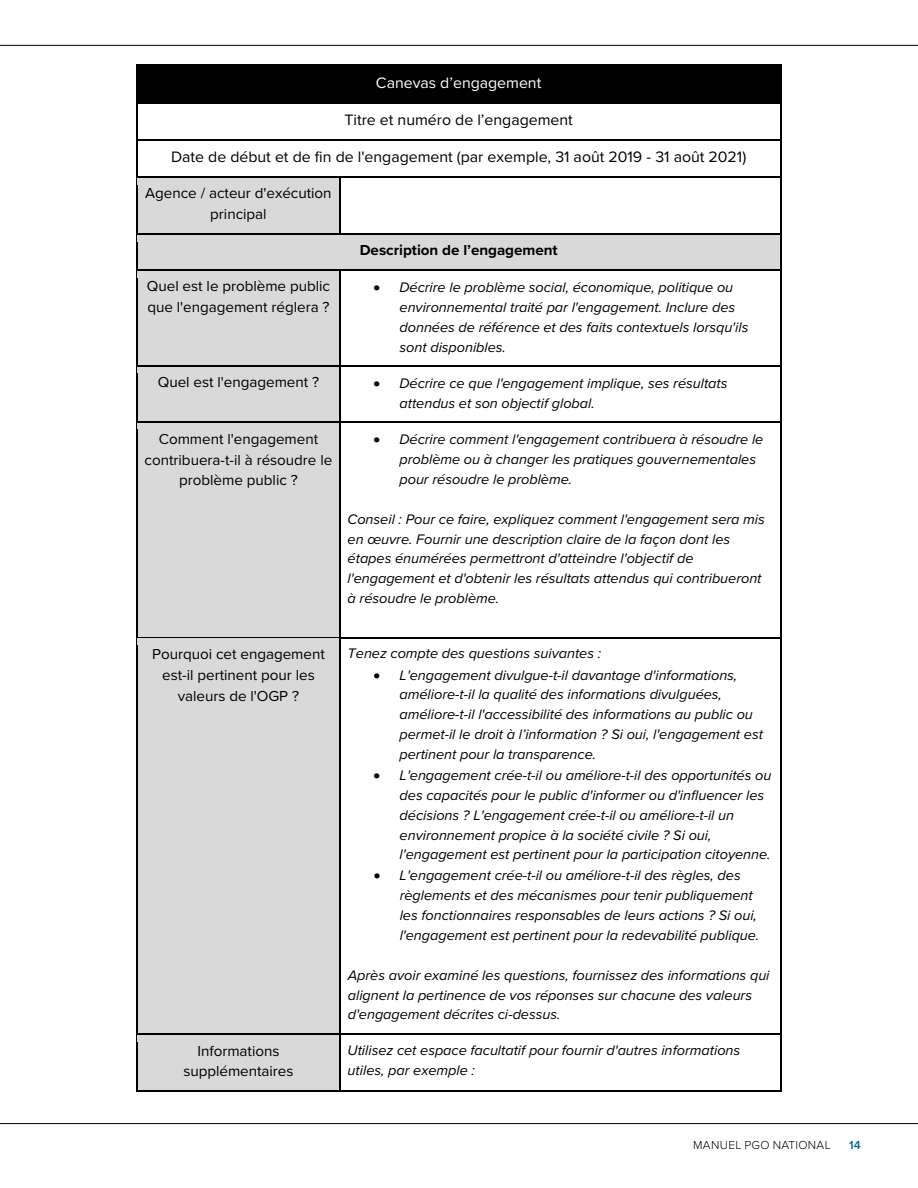
<style>
.page{position:relative;width:918px;height:1188px;background:#fff}
.page>*{position:absolute;margin:0;border:0;box-sizing:border-box;transform-origin:0 0}
.t1{font:15.6px "Proxima Nova";color:#000}
.t2{font:15.6px "Proxima Nova";color:#fff}
.t3{font:15px/21px "Proxima Nova";letter-spacing:-.005em;color:#000;text-align:center}
.t4{font:700 15px "Proxima Nova";letter-spacing:-.005em;color:#000}
.t5{font:italic 14.25px/19.8px "Proxima Nova";letter-spacing:-.005em;color:#000}
.t6{font:300 12px "Proxima Nova";letter-spacing:.025em;color:#000}
.t7{font:600 12px "Proxima Nova";color:#046597}
</style>
<div class="page">
<hr style="left:0;top:45px;width:918px;height:1px;background:#000">
<hr style="left:0;top:1123px;width:918px;height:1px;background:#000">
<div style="left:144px;top:73px;width:630px;height:22px;background:#000"></div>
<hr style="left:137px;top:65px;width:643px;height:1px;background:#000">
<div style="left:137px;top:66px;width:643px;height:7px;background:#000"></div>
<svg style="left:780px;top:65px;width:2px;height:8px"></svg>
<div style="left:137px;top:95px;width:644px;height:7px;background:#000"></div>
<hr style="left:780px;top:73px;width:2px;height:29px;background:#000">
<hr style="left:137px;top:102px;width:643px;height:2px;background:#000">
<svg style="left:780px;top:102px;width:2px;height:8px"></svg>
<hr style="left:780px;top:110px;width:2px;height:29px;background:#000">
<hr style="left:137px;top:139px;width:643px;height:1px;background:#000">
<svg style="left:780px;top:139px;width:2px;height:9px"></svg>
<hr style="left:780px;top:148px;width:2px;height:29px;background:#000">
<div style="left:137px;top:178px;width:203px;height:56px;background:#d9d9d9"></div>
<svg style="left:136px;top:65px;width:1px;height:120px"></svg>
<hr style="left:137px;top:177px;width:203px;height:1px;background:#000">
<hr style="left:341px;top:177px;width:439px;height:1px;background:#000">
<svg style="left:780px;top:177px;width:2px;height:8px"></svg>
<hr style="left:136px;top:185px;width:1px;height:48px;background:#000">
<hr style="left:340px;top:185px;width:1px;height:48px;background:#000">
<hr style="left:780px;top:185px;width:2px;height:48px;background:#000">
<div style="left:144px;top:242px;width:630px;height:21px;background:#d9d9d9"></div>
<hr style="left:137px;top:233px;width:203px;height:2px;background:#000">
<div style="left:137px;top:235px;width:203px;height:7px;background:#d9d9d9"></div>
<hr style="left:341px;top:233px;width:439px;height:2px;background:#000">
<div style="left:341px;top:235px;width:439px;height:7px;background:#d9d9d9"></div>
<svg style="left:780px;top:233px;width:2px;height:9px"></svg>
<div style="left:137px;top:262px;width:644px;height:7px;background:#d9d9d9"></div>
<hr style="left:780px;top:242px;width:2px;height:27px;background:#000">
<div style="left:137px;top:271px;width:203px;height:95px;background:#d9d9d9"></div>
<svg style="left:136px;top:233px;width:1px;height:45px"></svg>
<hr style="left:137px;top:269px;width:203px;height:2px;background:#000">
<hr style="left:341px;top:269px;width:439px;height:2px;background:#000">
<svg style="left:780px;top:269px;width:2px;height:9px"></svg>
<hr style="left:136px;top:278px;width:1px;height:88px;background:#000">
<hr style="left:340px;top:278px;width:1px;height:88px;background:#000">
<hr style="left:780px;top:278px;width:2px;height:88px;background:#000">
<div style="left:137px;top:367px;width:203px;height:55px;background:#d9d9d9"></div>
<hr style="left:137px;top:366px;width:203px;height:1px;background:#000">
<hr style="left:341px;top:366px;width:439px;height:1px;background:#000">
<svg style="left:780px;top:366px;width:2px;height:8px"></svg>
<hr style="left:136px;top:374px;width:1px;height:48px;background:#000">
<hr style="left:340px;top:374px;width:1px;height:48px;background:#000">
<hr style="left:780px;top:374px;width:2px;height:48px;background:#000">
<div style="left:137px;top:423px;width:203px;height:214px;background:#d9d9d9"></div>
<hr style="left:137px;top:422px;width:203px;height:1px;background:#000">
<hr style="left:341px;top:422px;width:439px;height:1px;background:#000">
<svg style="left:780px;top:422px;width:2px;height:8px"></svg>
<hr style="left:136px;top:430px;width:1px;height:207px;background:#000">
<hr style="left:340px;top:430px;width:1px;height:207px;background:#000">
<hr style="left:780px;top:430px;width:2px;height:207px;background:#000">
<div style="left:137px;top:638px;width:203px;height:396px;background:#d9d9d9"></div>
<hr style="left:137px;top:637px;width:203px;height:1px;background:#000">
<hr style="left:341px;top:637px;width:439px;height:1px;background:#000">
<svg style="left:780px;top:637px;width:2px;height:8px"></svg>
<hr style="left:136px;top:645px;width:1px;height:389px;background:#000">
<hr style="left:340px;top:645px;width:1px;height:389px;background:#000">
<hr style="left:780px;top:645px;width:2px;height:389px;background:#000">
<div style="left:137px;top:1035px;width:203px;height:56px;background:#d9d9d9"></div>
<hr style="left:137px;top:1034px;width:203px;height:1px;background:#000">
<hr style="left:341px;top:1034px;width:439px;height:1px;background:#000">
<svg style="left:780px;top:1034px;width:2px;height:8px"></svg>
<hr style="left:136px;top:1042px;width:1px;height:49px;background:#000">
<hr style="left:137px;top:1091px;width:203px;height:1px;background:#000">
<hr style="left:340px;top:1042px;width:1px;height:49px;background:#000">
<hr style="left:341px;top:1091px;width:439px;height:1px;background:#000">
<hr style="left:780px;top:1042px;width:2px;height:49px;background:#000">
<p class="t2" style="left:376px;top:71px;width:167px">Canevas d’engagement</p>
<p class="t1" style="left:344px;top:108px;width:230px">Titre et numéro de l’engagement</p>
<p class="t1" style="left:171px;top:145px;width:577px">Date de début et de fin de l'engagement (par exemple, 31 août 2019 - 31 août 2021)</p>
<p class="t3" style="left:145px;top:182px;width:188px">Agence / acteur d'exécution principal</p>
<p class="t4" style="left:360px;top:239px;width:199px">Description de l’engagement</p>
<p class="t3" style="left:147px;top:275px;width:185px;text-align:left">Quel est le problème public que l'engagement réglera ?</p>
<p class="t5" style="left:400px;top:277px;width:350px;text-indent:-26px">• Décrire le problème social, économique, politique ou environnemental traité par l'engagement. Inclure des données de référence et des faits contextuels lorsqu'ils sont disponibles.</p>
<p class="t3" style="left:158px;top:371px;width:163px">Quel est l'engagement ?</p>
<p class="t5" style="left:400px;top:373px;width:330px;text-indent:-26px">• Décrire ce que l'engagement implique, ses résultats attendus et son objectif global.</p>
<p class="t3" style="left:145px;top:427px;width:189px">Comment l'engagement contribuera-t-il à résoudre le problème public ?</p>
<p class="t5" style="left:400px;top:429px;width:365px;text-indent:-26px">• Décrire comment l'engagement contribuera à résoudre le problème ou à changer les pratiques gouvernementales pour résoudre le problème.</p>
<p class="t5" style="left:348px;top:508px;width:419px">Conseil : Pour ce faire, expliquez comment l'engagement sera mis en œuvre. Fournir une description claire de la façon dont les étapes énumérées permettront d'atteindre l'objectif de l'engagement et d'obtenir les résultats attendus qui contribueront à résoudre le problème.</p>
<p class="t3" style="left:152px;top:643px;width:174px">Pourquoi cet engagement est-il pertinent pour les valeurs de l'OGP ?</p>
<p class="t5" style="left:348px;top:643px;width:255px">Tenez compte des questions suivantes :</p>
<p class="t5" style="left:400px;top:664px;width:365px;text-indent:-26px">• L'engagement divulgue-t-il davantage d'informations, améliore-t-il la qualité des informations divulguées, améliore-t-il l'accessibilité des informations au public ou permet-il le droit à l’information ? Si oui, l'engagement est pertinent pour la transparence.</p>
<p class="t5" style="left:400px;top:765px;width:373px;text-indent:-26px">• L'engagement crée-t-il ou améliore-t-il des opportunités ou des capacités pour le public d'informer ou d'influencer les décisions ? L'engagement crée-t-il ou améliore-t-il un environnement propice à la société civile ? Si oui, l'engagement est pertinent pour la participation citoyenne.</p>
<p class="t5" style="left:400px;top:865px;width:361px;text-indent:-26px">• L'engagement crée-t-il ou améliore-t-il des règles, des règlements et des mécanismes pour tenir publiquement les fonctionnaires responsables de leurs actions ? Si oui, l'engagement est pertinent pour la redevabilité publique.</p>
<p class="t5" style="left:348px;top:965px;width:423px">Après avoir examiné les questions, fournissez des informations qui alignent la pertinence de vos réponses sur chacune des valeurs d'engagement décrites ci-dessus.</p>
<p class="t3" style="left:183px;top:1040px;width:112px">Informations supplémentaires</p>
<p class="t5" style="left:348px;top:1040px;width:394px">Utilisez cet espace facultatif pour fournir d'autres informations utiles, par exemple :</p>
<p class="t6" style="left:693px;top:1137px;width:139px">MANUEL PGO NATIONAL</p>
<p class="t7" style="left:849px;top:1137px;width:13px">14</p>
</div>
